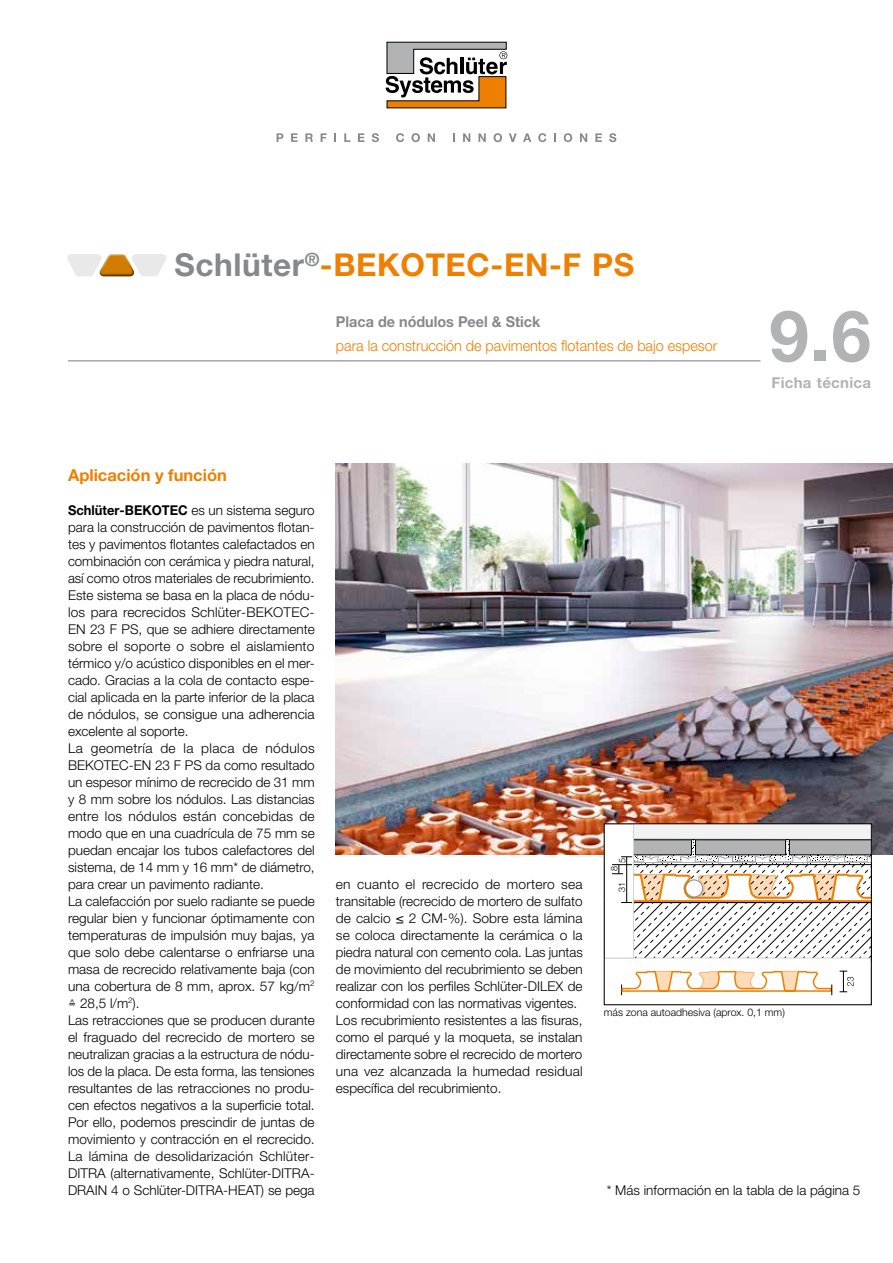
<style>
.page{position:relative;width:893px;height:1263px;background:#fff}
.page>*{position:absolute;margin:0;border:0;box-sizing:border-box;transform-origin:0 0}
.t1{font:700 71.25px "Helvetica Neue LT Pro";color:#b1b3b4}
.t2{font:700 31.5px "Helvetica Neue LT Pro";letter-spacing:.02em;color:#ee7f00}
.t3{font:700 16.5px "Helvetica Neue LT Pro";color:#ee7f00}
.t4{font:300 15px "Helvetica Neue LT Pro";color:#ee7f00;scale:.96 1}
.t5{font:700 15px "Helvetica Neue LT Pro";color:#87888a;scale:.96 1}
.t6{font:700 15px "Helvetica Neue LT Pro";letter-spacing:.02em;color:#b1b3b4}
.t7{font:300 13.5px/17px "Helvetica Neue LT Pro";color:#000}
.t8{font:300 10.5px "Helvetica Neue LT Pro";color:#000}
.t9{font:300 9.15px "Helvetica Neue LT Pro";color:#000}
.s1{color:#87888a}
.s2{font-weight:700}
</style>
<div class="page">
<img style="left:336px;top:463px;width:557px;height:392px">
<svg style="left:606px;top:825px;width:264px;height:171px"></svg>
<div style="left:604px;top:823px;width:268px;height:182px;border:1px solid #000"></div>
<svg style="left:386px;top:42px;width:121px;height:66px"></svg>
<svg style="left:277px;top:133px;width:6px;height:9px"></svg>
<svg style="left:291px;top:133px;width:7px;height:9px"></svg>
<svg style="left:305px;top:133px;width:8px;height:9px"></svg>
<svg style="left:321px;top:133px;width:6px;height:9px"></svg>
<svg style="left:334px;top:133px;width:2px;height:9px"></svg>
<svg style="left:344px;top:133px;width:6px;height:9px"></svg>
<svg style="left:358px;top:133px;width:6px;height:9px"></svg>
<svg style="left:372px;top:133px;width:7px;height:9px"></svg>
<svg style="left:396px;top:133px;width:8px;height:9px"></svg>
<svg style="left:411px;top:133px;width:9px;height:9px"></svg>
<svg style="left:428px;top:133px;width:7px;height:9px"></svg>
<svg style="left:453px;top:133px;width:2px;height:9px"></svg>
<svg style="left:463px;top:133px;width:7px;height:9px"></svg>
<svg style="left:478px;top:133px;width:8px;height:9px"></svg>
<svg style="left:494px;top:133px;width:8px;height:9px"></svg>
<svg style="left:509px;top:133px;width:8px;height:9px"></svg>
<svg style="left:523px;top:133px;width:8px;height:9px"></svg>
<svg style="left:538px;top:133px;width:8px;height:9px"></svg>
<svg style="left:554px;top:133px;width:2px;height:9px"></svg>
<svg style="left:564px;top:133px;width:8px;height:9px"></svg>
<svg style="left:580px;top:133px;width:7px;height:9px"></svg>
<svg style="left:595px;top:133px;width:7px;height:9px"></svg>
<svg style="left:609px;top:133px;width:7px;height:9px"></svg>
<hr style="left:68px;top:360px;width:692px;height:1px;background:#87888a">
<svg style="left:67px;top:254px;width:99px;height:22px"></svg>
<h2 class="t2" style="left:174px;top:246px;width:461px"><span class="s1">Schlüter</span><sup>®</sup>-BEKOTEC-EN-F PS</h2>
<p class="t5" style="left:336px;top:313px;width:215px">Placa de nódulos Peel &amp; Stick</p>
<p class="t4" style="left:336px;top:336px;width:399px">para la construcción de pavimentos flotantes de bajo espesor</p>
<h1 class="t1" style="left:769px;top:292px;width:103px">9.6</h1>
<p class="t6" style="left:771px;top:373px;width:101px">Ficha técnica</p>
<p class="t3" style="left:68px;top:464px;width:160px">Aplicación y función</p>
<p class="t7" style="left:68px;top:501px;width:248px"><span class="s2">Schlüter-BEKOTEC</span> es un sistema seguro para la construcción de pavimentos flotan&shy;tes y pavimentos flotantes calefactados en combinación con cerámica y piedra natural, así como otros materiales de recubrimiento.<br>Este sistema se basa en la placa de nódu&shy;los para recrecidos Schlüter-BEKOTEC-EN 23 F PS, que se adhiere directamente sobre el soporte o sobre el aislamiento térmico y/o acústico disponibles en el mer&shy;cado. Gracias a la cola de contacto espe&shy;cial aplicada en la parte inferior de la placa de nódulos, se consigue una adherencia excelente al soporte.<br>La geometría de la placa de nódulos BEKOTEC-EN 23 F PS da como resultado un espesor mínimo de recrecido de 31 mm y 8 mm sobre los nódulos. Las distancias entre los nódulos están concebidas de modo que en una cuadrícula de 75 mm se puedan encajar los tubos calefactores del sistema, de 14 mm y 16 mm* de diámetro, para crear un pavimento radiante.<br>La calefacción por suelo radiante se puede regular bien y funcionar óptimamente con temperaturas de impulsión muy bajas, ya que solo debe calentarse o enfriarse una masa de recrecido relativamente baja (con una cobertura de 8 mm, aprox. 57 kg/m<sup>2 </sup>≙ 28,5 l/m<sup>2</sup>).<br>Las retracciones que se producen durante el fraguado del recrecido de mortero se neutralizan gracias a la estructura de nódu&shy;los de la placa. De esta forma, las tensiones resultantes de las retracciones no produ&shy;cen efectos negativos a la superficie total.<br>Por ello, podemos prescindir de juntas de movimiento y contracción en el recrecido.<br>La lámina de desolidarización Schlüter-DITRA (alternativamente, Schlüter-DITRA-DRAIN 4 o Schlüter-DITRA-HEAT) se pega</p>
<p class="t7" style="left:336px;top:875px;width:248px">en cuanto el recrecido de mortero sea transitable (recrecido de mortero de sulfato de calcio ≤ 2 CM-%). Sobre esta lámina se coloca directamente la cerámica o la piedra natural con cemento cola. Las juntas de movimiento del recubrimiento se deben realizar con los perfiles Schlüter-DILEX de conformidad con las normativas vigentes.<br>Los recubrimiento resistentes a las fisuras, como el parqué y la moqueta, se instalan directamente sobre el recrecido de mortero una vez alcanzada la humedad residual específica del recubrimiento.</p>
<p class="t9" style="left:616px;top:863px;width:7px;rotate:-90deg">5</p>
<p class="t9" style="left:609px;top:871px;width:7px;rotate:-90deg">8</p>
<p class="t9" style="left:616px;top:892px;width:12px;rotate:-90deg">31</p>
<p class="t8" style="left:604px;top:1005px;width:183px">más zona autoadhesiva (aprox. 0,1 mm)</p>
<p class="t7" style="left:607px;top:1181px;width:255px">* Más información en la tabla de la página 5</p>
</div>
